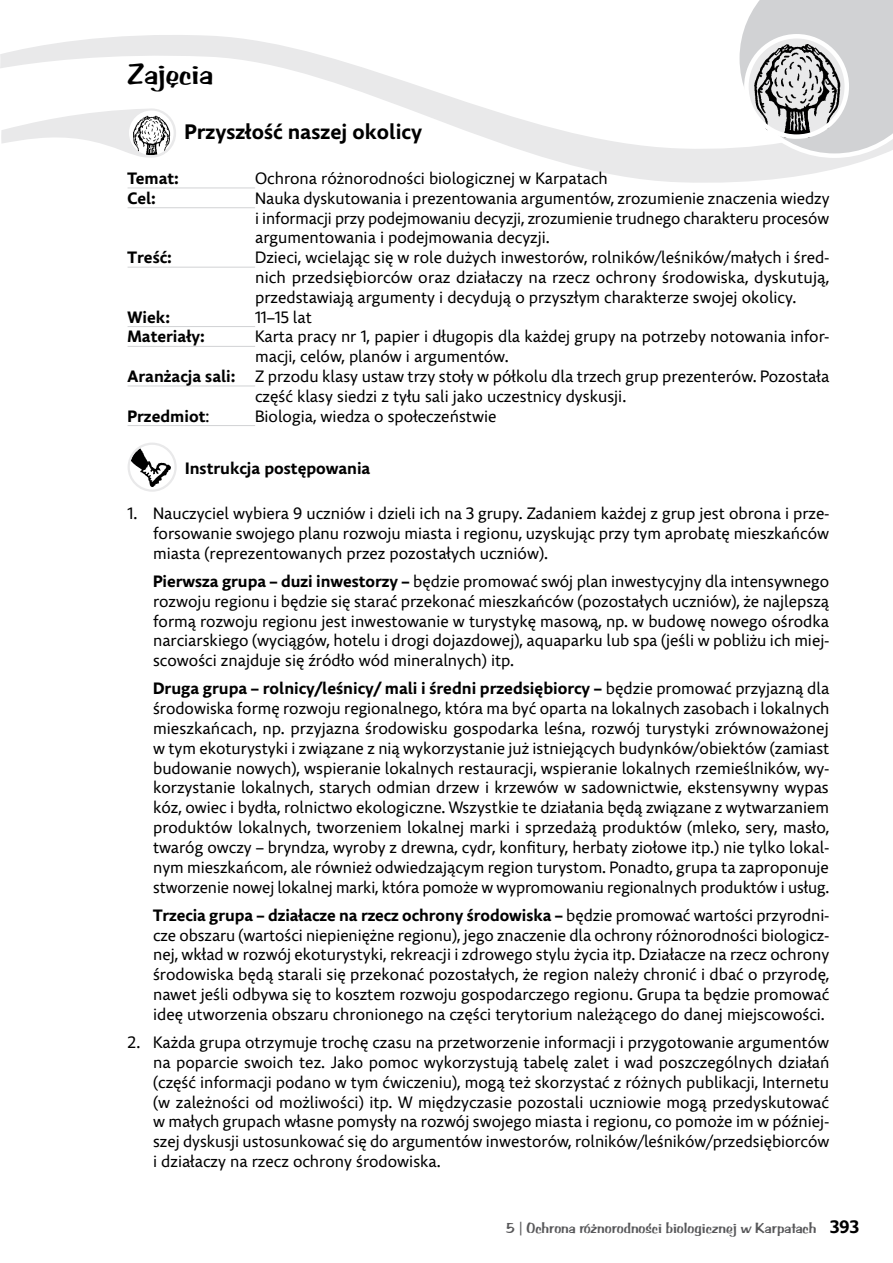
<style>
.page{position:relative;width:893px;height:1263px;background:#fff}
.page>*{position:absolute;margin:0;border:0;box-sizing:border-box;transform-origin:0 0}
.t1{font:30px "Arab Bru D";color:#000}
.t2{font:700 21px "Comenia Sans";color:#000}
.t3{font:700 18px "Comenia Sans";color:#000}
.t4{font:16.5px/19.8px "Comenia Sans";color:#000;text-align:justify}
.t5{font:700 16.5px "Comenia Sans";color:#000}
.t6{font:15px "Arab Bru D";color:#58585a}
.s1{font-weight:700}
.s2{font-weight:400}
.s3{font-family:"Comenia Sans"}
</style>
<div class="page">
<svg style="left:0;top:35px;width:871px;height:153px"></svg>
<svg style="left:735px;top:0;width:158px;height:158px"></svg>
<svg style="left:746px;top:36px;width:101px;height:101px"></svg>
<img style="left:752px;top:41px;width:89px;height:98px">
<div style="left:744px;top:34px;width:105px;height:105px;border:4px solid #fff;border-radius:50%"></div>
<hr style="left:128px;top:188px;width:127px;height:1px;background:#d1d2d4">
<hr style="left:128px;top:207px;width:127px;height:1px;background:#d1d2d4">
<hr style="left:128px;top:267px;width:127px;height:1px;background:#d1d2d4">
<hr style="left:128px;top:326px;width:127px;height:1px;background:#d1d2d4">
<hr style="left:128px;top:346px;width:127px;height:1px;background:#d1d2d4">
<hr style="left:128px;top:386px;width:127px;height:1px;background:#d1d2d4">
<hr style="left:128px;top:425px;width:127px;height:1px;background:#d1d2d4">
<img style="left:130px;top:446px;width:41px;height:41px">
<div style="left:128px;top:443px;width:49px;height:49px;border:2px solid #e9e9ea;border-radius:50%"></div>
<svg style="left:1px;top:108px;width:175px;height:50px"></svg>
<div style="left:129px;top:111px;width:45px;height:44px;background:#fff;border-radius:50%"></div>
<img style="left:132px;top:115px;width:38px;height:40px">
<svg style="left:171px;top:83px;width:5px;height:5px"></svg>
<h1 class="t1" style="left:128px;top:57px;width:87px">Zajecia</h1>
<p class="t2" style="left:185px;top:118px;width:239px">Przyszłość naszej okolicy</p>
<p class="t5" style="left:128px;top:168px;width:53px">Temat:</p>
<p class="t4" style="left:255px;top:169px;width:354px">Ochrona różnorodności biologicznej w Karpatach</p>
<p class="t5" style="left:128px;top:188px;width:30px">Cel:</p>
<p class="t4" style="left:255px;top:189px;width:576px">Nauka dyskutowania i prezentowania argumentów, zrozumienie znaczenia wiedzy i informacji przy podejmowaniu decyzji, zrozumienie trudnego charakteru procesów argumentowania i podejmowania decyzji.</p>
<p class="t5" style="left:128px;top:247px;width:46px">Treść:</p>
<p class="t4" style="left:255px;top:248px;width:576px">Dzieci, wcielając się w role dużych inwestorów, rolników/leśników/małych i śred&shy;nich przedsiębiorców oraz działaczy na rzecz ochrony środowiska, dyskutują, przedstawiają argumenty i decydują o przyszłym charakterze swojej okolicy.</p>
<p class="t5" style="left:128px;top:306px;width:44px">Wiek:</p>
<p class="t4" style="left:255px;top:307px;width:58px">11–15 lat</p>
<p class="t5" style="left:128px;top:326px;width:79px">Materiały:</p>
<p class="t4" style="left:255px;top:327px;width:576px">Karta pracy nr 1, papier i długopis dla każdej grupy na potrzeby notowania infor-</p>
<p class="t4" style="left:255px;top:347px;width:255px">macji, celów, planów i argumentów.</p>
<p class="t4" style="left:128px;top:367px;width:703px"><span class="s1">Aranżacja sali:</span> Z przodu klasy ustaw trzy stoły w półkolu dla trzech grup prezenterów. Pozostała</p>
<p class="t4" style="left:255px;top:387px;width:373px">część klasy siedzi z tyłu sali jako uczestnicy dyskusji.</p>
<p class="t5" style="left:128px;top:405px;width:83px">Przedmiot<span class="s2">:</span></p>
<p class="t4" style="left:255px;top:406px;width:243px">Biologia, wiedza o społeczeństwie</p>
<p class="t5" style="left:185px;top:457px;width:187px">Instrukcja postępowania</p>
<p class="t4" style="left:153px;top:504px;width:678px;text-indent:-26px">1. Nauczyciel wybiera 9 uczniów i dzieli ich na 3 grupy. Zadaniem każdej z grup jest obrona i prze&shy;forsowanie swojego planu rozwoju miasta i regionu, uzyskując przy tym aprobatę mieszkańców miasta (reprezentowanych przez pozostałych uczniów).</p>
<p class="t4" style="left:153px;top:572px;width:678px"><span class="s1">Pierwsza grupa – duzi inwestorzy –</span> będzie promować swój plan inwestycyjny dla intensywnego rozwoju regionu i będzie się starać przekonać mieszkańców (pozostałych uczniów), że najlepszą formą rozwoju regionu jest inwestowanie w turystykę masową, np. w budowę nowego ośrodka narciarskiego (wyciągów, hotelu i drogi dojazdowej), aquaparku lub spa (jeśli w pobliżu ich miej&shy;scowości znajduje się źródło wód mineralnych) itp.</p>
<p class="t4" style="left:153px;top:679px;width:678px"><span class="s1">Druga grupa – rolnicy/leśnicy/ mali i średni przedsiębiorcy –</span> będzie promować przyjazną dla środowiska formę rozwoju regionalnego, która ma być oparta na lokalnych zasobach i lokalnych mieszkańcach, np. przyjazna środowisku gospodarka leśna, rozwój turystyki zrównoważonej w tym ekoturystyki i związane z nią wykorzystanie już istniejących budynków/obiektów (zamiast budowanie nowych), wspieranie lokalnych restauracji, wspieranie lokalnych rzemieślników, wy&shy;korzystanie lokalnych, starych odmian drzew i krzewów w sadownictwie, ekstensywny wypas kóz, owiec i bydła, rolnictwo ekologiczne. Wszystkie te działania będą związane z wytwarzaniem produktów lokalnych, tworzeniem lokalnej marki i sprzedażą produktów (mleko, sery, masło, twaróg owczy – bryndza, wyroby z drewna, cydr, konfitury, herbaty ziołowe itp.) nie tylko lokal&shy;nym mieszkańcom, ale również odwiedzającym region turystom. Ponadto, grupa ta zaproponuje stworzenie nowej lokalnej marki, która pomoże w wypromowaniu regionalnych produktów i usług.</p>
<p class="t4" style="left:153px;top:906px;width:678px"><span class="s1">Trzecia grupa – działacze na rzecz ochrony środowiska –</span> będzie promować wartości przyrodni&shy;cze obszaru (wartości niepieniężne regionu), jego znaczenie dla ochrony różnorodności biologicz&shy;nej, wkład w rozwój ekoturystyki, rekreacji i zdrowego stylu życia itp. Działacze na rzecz ochrony środowiska będą starali się przekonać pozostałych, że region należy chronić i dbać o przyrodę, nawet jeśli odbywa się to kosztem rozwoju gospodarczego regionu. Grupa ta będzie promować ideę utworzenia obszaru chronionego na części terytorium należącego do danej miejscowości.</p>
<p class="t4" style="left:153px;top:1033px;width:678px;text-indent:-26px">2. Każda grupa otrzymuje trochę czasu na przetworzenie informacji i przygotowanie argumentów na poparcie swoich tez. Jako pomoc wykorzystują tabelę zalet i wad poszczególnych działań (część informacji podano w tym ćwiczeniu), mogą też skorzystać z różnych publikacji, Internetu (w zależności od możliwości) itp. W międzyczasie pozostali uczniowie mogą przedyskutować w małych grupach własne pomysły na rozwój swojego miasta i regionu, co pomoże im w później&shy;szej dyskusji ustosunkować się do argumentów inwestorów, rolników/leśników/przedsiębiorców i działaczy na rzecz ochrony środowiska.</p>
<p class="t6" style="left:592px;top:1213px;width:6px">.</p>
<p class="t6" style="left:648px;top:1211px;width:5px">‚</p>
<p class="t3" style="left:830px;top:1215px;width:30px">393</p>
<p class="t6" style="left:506px;top:1219px;width:312px">5 <span class="s3">|</span> Ochrona róznorodnosci biologicznej w Karpatach</p>
</div>
